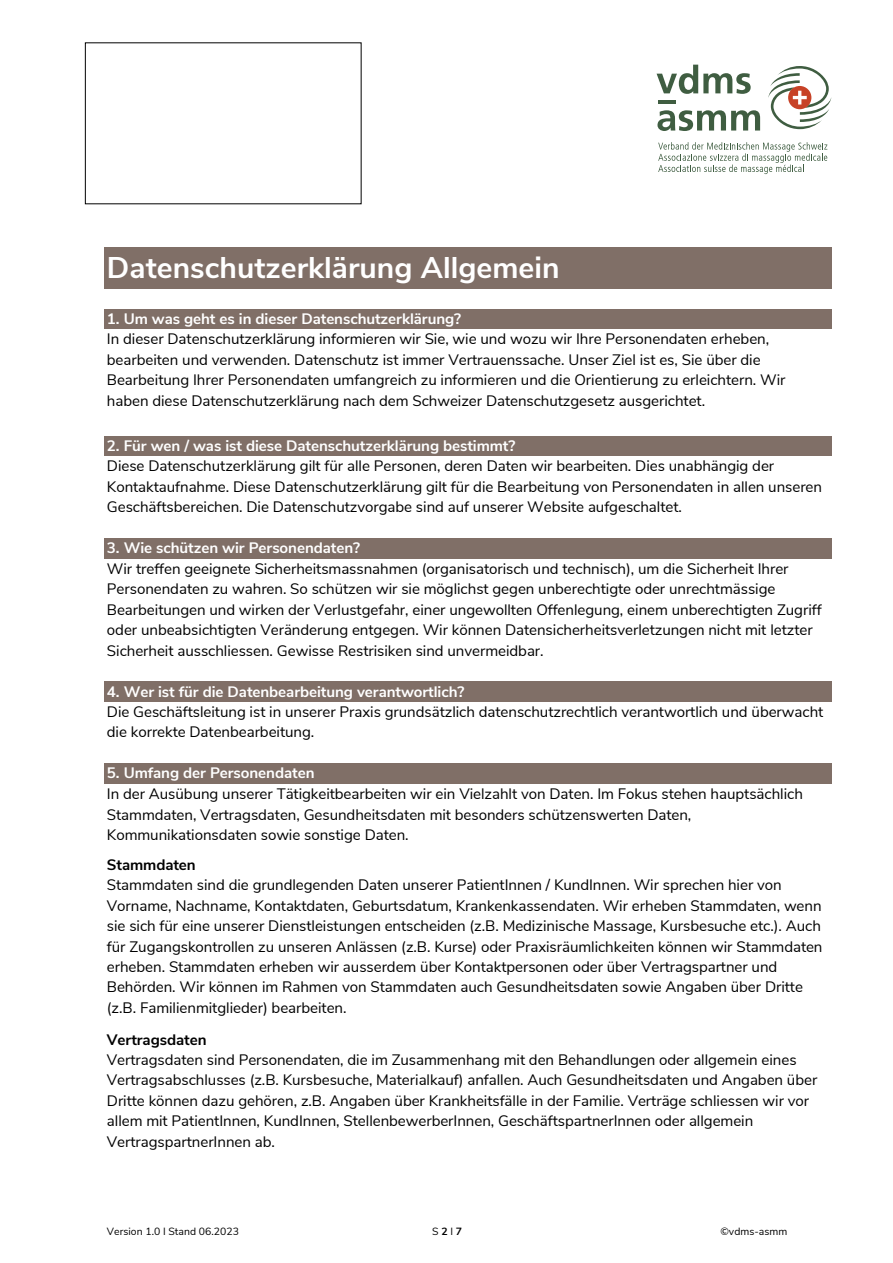
<style>
.page{position:relative;width:893px;height:1263px;background:#fff}
.page>*{position:absolute;margin:0;border:0;box-sizing:border-box;transform-origin:0 0}
.t1{font:700 29.85px "Nunito Sans";color:#fff}
.t2{font:15.15px/20.4px "Nunito Sans";letter-spacing:-.005em;color:#000}
.t3{font:700 15.15px "Nunito Sans";letter-spacing:-.005em;color:#fff}
.t4{font:700 15.15px "Nunito Sans";letter-spacing:-.005em;color:#000}
.t5{font:10.5px "Nunito Sans";letter-spacing:.005em;color:#000}
.s1{font-style:inherit}
.s2{font-weight:700}
</style>
<div class="page">
<div style="left:105px;top:247px;width:727px;height:41px;background:#806f67"></div>
<div style="left:105px;top:309px;width:727px;height:20px;background:#806f67"></div>
<div style="left:105px;top:436px;width:727px;height:21px;background:#806f67"></div>
<div style="left:105px;top:538px;width:727px;height:21px;background:#806f67"></div>
<div style="left:105px;top:682px;width:727px;height:20px;background:#806f67"></div>
<div style="left:105px;top:763px;width:727px;height:21px;background:#806f67"></div>
<svg style="left:768px;top:66px;width:63px;height:63px"></svg>
<svg style="left:657px;top:65px;width:94px;height:29px"></svg>
<svg style="left:657px;top:110px;width:103px;height:21px"></svg>
<hr style="left:658px;top:100px;width:18px;height:4px;background:#3f5d41">
<svg style="left:658px;top:142px;width:169px;height:32px"></svg>
<h1 class="t1" style="left:107px;top:246px;width:454px">Datenschutzerklärung Allgemein</h1>
<p class="t3" style="left:107px;top:308px;width:356px">1. Um was geht es in dieser Datenschutzerklärung?</p>
<p class="t2" style="left:107px;top:328px;width:680px">In dieser Datenschutzerklärung informieren wir Sie, wie und wozu wir Ihre Personendaten erheben, bearbeiten und verwenden. Datenschutz ist immer Vertrauenssache. Unser Ziel ist es, Sie über die Bearbeitung Ihrer Personendaten umfangreich zu informieren und die Orientierung zu erleichtern. Wir haben diese Datenschutzerklärung nach dem Schweizer Datenschutzgesetz ausgerichtet.</p>
<p class="t3" style="left:107px;top:435px;width:410px">2. Für wen / was ist diese Datenschutzerklärung bestimmt?</p>
<p class="t2" style="left:107px;top:455px;width:717px">Diese Datenschutzerklärung gilt für alle Personen, deren Daten wir bearbeiten. Dies unabhängig der<br>Kontaktaufnahme. Diese Datenschutzerklärung gilt für die Bearbeitung von Personendaten in allen unseren<br>Geschäftsbereichen. Die Datenschutzvorgabe sind auf unserer Website aufgeschaltet.</p>
<p class="t3" style="left:107px;top:537px;width:255px">3. Wie schützen wir Personendaten?</p>
<p class="t2" style="left:107px;top:557px;width:716px">Wir treffen geeignete Sicherheitsmassnahmen (organisatorisch und technisch), um die Sicherheit Ihrer Personendaten zu wahren. So schützen wir sie möglichst gegen unberechtigte oder unrechtmässige Bearbeitungen und wirken der Verlustgefahr, einer ungewollten Offenlegung, einem unberechtigten Zugriff oder unbeabsichtigten Veränderung entgegen. Wir können Datensicherheitsverletzungen nicht mit letzter Sicherheit ausschliessen. Gewisse Restrisiken sind unvermeidbar.</p>
<p class="t3" style="left:107px;top:680px;width:359px">4. Wer ist für die Datenbearbeitung verantwortlich?</p>
<p class="t2" style="left:107px;top:700px;width:718px">Die Geschäftsleitung ist in unserer Praxis grundsätzlich datenschutzrechtlich verantwortlich und überwacht die korrekte Datenbearbeitung.</p>
<p class="t3" style="left:107px;top:762px;width:209px">5. Umfang der Personendaten</p>
<p class="t2" style="left:107px;top:782px;width:698px">In der Ausübung unserer Tätigkeitbearbeiten wir ein Vielzahlt von Daten. Im Fokus stehen hauptsächlich<br>Stammdaten, Vertragsdaten, Gesundheitsdaten mit besonders schützenswerten Daten,<br>Kommunikationsdaten sowie sonstige Daten.</p>
<p class="t4" style="left:107px;top:853px;width:90px">Stammdaten</p>
<p class="t2" style="left:107px;top:874px;width:717px">Stammdaten sind die grundlegenden Daten unserer PatientInnen / KundInnen. Wir sprechen hier von Vorname, Nachname, Kontaktdaten, Geburtsdatum, Krankenkassendaten. Wir erheben Stammdaten, wenn sie sich für eine unserer Dienstleistungen entscheiden (z.B. Medizinische Massage, Kursbesuche etc.). Auch für Zugangskontrollen zu unseren Anlässen (z.B. Kurse) oder Praxisräumlichkeiten können wir Stammdaten erh<span class="s1">e</span>ben. Stammdaten erheben wir ausserdem über Kontaktpersonen oder über Vertragspartner und Behörden. Wir können im Rahmen von Stammdaten auch Gesundheitsdaten sowie Angaben über Dritte (z.B. Familienmitglieder) bearbeiten.</p>
<p class="t4" style="left:107px;top:1028px;width:101px">Vertragsdaten</p>
<p class="t2" style="left:107px;top:1049px;width:712px">Vertragsdaten sind Personendaten, die im Zusammenhang mit den Behandlungen oder allgemein eines Vertragsabschlusses (z.B. Kursbesuche, Materialkauf) anfallen. Auch Gesundheitsdaten und Angaben über Dritte können dazu gehören, z.B. Angaben über Krankheitsfälle in der Familie. Verträge schliessen wir vor allem mit PatientInnen, KundInnen, StellenbewerberInnen, GeschäftspartnerInnen oder allgemein VertragspartnerInnen ab.</p>
<p class="t5" style="left:107px;top:1223px;width:134px">Version 1.0 I Stand 06.2023</p>
<p class="t5" style="left:432px;top:1223px;width:31px">S <span class="s2">2</span> I <span class="s2">7</span></p>
<p class="t5" style="left:720px;top:1223px;width:68px">©vdms-asmm</p>
</div>
